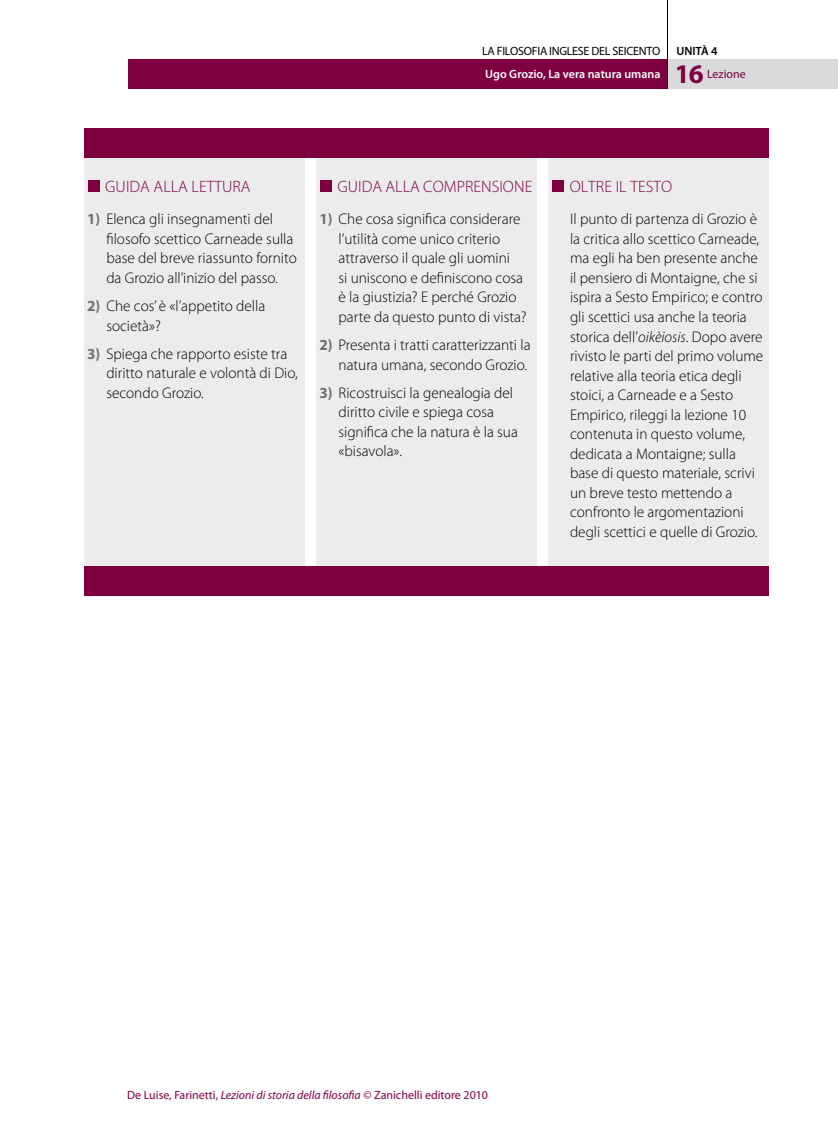
<style>
.page{position:relative;width:838px;height:1132px;background:#fff}
.page>*{position:absolute;margin:0;border:0;box-sizing:border-box;transform-origin:0 0}
.t1{font:700 27px "Myriad Pro";color:#7e003f}
.t2{font:16.5px "Myriad MM";letter-spacing:.005em;color:#7e003f}
.t3{font:300 15.45px/19.5px "Myriad Pro";color:#000}
.t4{font:12px "Myriad Pro";color:#7e003f}
.t5{font:12px "Myriad Pro";letter-spacing:-.025em;color:#000}
.t6{font:600 12px "Myriad Pro";color:#fff}
.t7{font:600 12px "Myriad Pro";color:#000}
.s1{font-weight:700;color:#707173}
.s2{font-style:italic}
</style>
<div class="page">
<div style="left:668px;top:59px;width:170px;height:30px;background:#d9dadb"></div>
<div style="left:128px;top:59px;width:539px;height:30px;background:#7e003f"></div>
<hr style="left:667px;top:0;width:1px;height:89px;background:#000">
<div style="left:84px;top:157px;width:220px;height:418px;background:#ececed"></div>
<div style="left:316px;top:157px;width:220px;height:418px;background:#ececed"></div>
<div style="left:548px;top:157px;width:221px;height:420px;background:#ececed"></div>
<div style="left:84px;top:128px;width:685px;height:29px;background:#7e003f"></div>
<div style="left:84px;top:566px;width:685px;height:29px;background:#7e003f"></div>
<div style="left:88px;top:180px;width:11px;height:12px;background:#7e003f"></div>
<div style="left:320px;top:180px;width:12px;height:12px;background:#7e003f"></div>
<div style="left:552px;top:180px;width:11px;height:12px;background:#7e003f"></div>
<p class="t5" style="left:482px;top:43px;width:74px">La filosofia inglese</p>
<p class="t5" style="left:591px;top:43px;width:7px">del</p>
<p class="t5" style="left:612px;top:43px;width:13px">Seicent</p>
<p class="t5" style="left:652px;top:43px;width:10px">o</p>
<p class="t6" style="left:485px;top:66px;width:177px">Ugo Grozio, La vera natura umana</p>
<p class="t7" style="left:676px;top:43px;width:43px">UNITÀ 4</p>
<h1 class="t1" style="left:675px;top:56px;width:30px">16</h1>
<p class="t4" style="left:707px;top:67px;width:40px">Lezione</p>
<p class="t2" style="left:105px;top:178px;width:147px">GUIDA ALLA LETTURA</p>
<p class="t3" style="left:106px;top:209px;width:192px;text-indent:-19px"><span class="s1">1)</span> Elenca gli insegnamenti del filosofo scettico Carneade sulla base del breve riassunto fornito da Grozio all’inizio del passo.</p>
<p class="t3" style="left:106px;top:296px;width:160px;text-indent:-19px"><span class="s1">2)</span> Che cos’ è «l’appetito della società»?</p>
<p class="t3" style="left:106px;top:343px;width:193px;text-indent:-19px"><span class="s1">3)</span> Spiega che rapporto esiste tra diritto naturale e volontà di Dio, secondo Grozio.</p>
<p class="t2" style="left:337px;top:178px;width:196px">GUIDA ALLA COMPRENSIONE</p>
<p class="t2" style="left:569px;top:178px;width:104px">OLTRE IL TESTO</p>
<p class="t3" style="left:570px;top:209px;width:195px">Il punto di partenza di Grozio è la critica allo scettico Carneade, ma egli ha ben presente anche il pensiero di Montaigne, che si ispira a Sesto Empirico; e contro gli scettici usa anche la teoria storica dell’<span class="s2">oikèiosis</span>. Dopo avere rivisto le parti del primo volume relative alla teoria etica degli stoici, a Carneade e a Sesto<br>Empirico, rileggi la lezione 10 contenuta in questo volume, dedicata a Montaigne; sulla base di questo materiale, scrivi un breve testo mettendo a confronto le argomentazioni degli scettici e quelle di Grozio.</p>
<p class="t3" style="left:338px;top:209px;width:190px;text-indent:-19px"><span class="s1">1)</span> Che cosa significa considerare l’utilità come unico criterio attraverso il quale gli uomini<br>si uniscono e definiscono cosa è la giustizia? E perché Grozio parte da questo punto di vista?</p>
<p class="t3" style="left:319px;top:335px;width:213px;text-align:right"><span class="s1">2)</span> Presenta i tratti caratterizzanti la natura umana, secondo Grozio.</p>
<p class="t3" style="left:338px;top:382px;width:181px;text-indent:-19px"><span class="s1">3)</span> Ricostruisci la genealogia del diritto civile e spiega cosa significa che la natura è la sua «bisavola».</p>
<p class="t4" style="left:127px;top:1087px;width:362px">De Luise, Farinetti, <span class="s2">Lezioni di storia della filosofia</span> © Zanichelli editore 2010</p>
</div>
